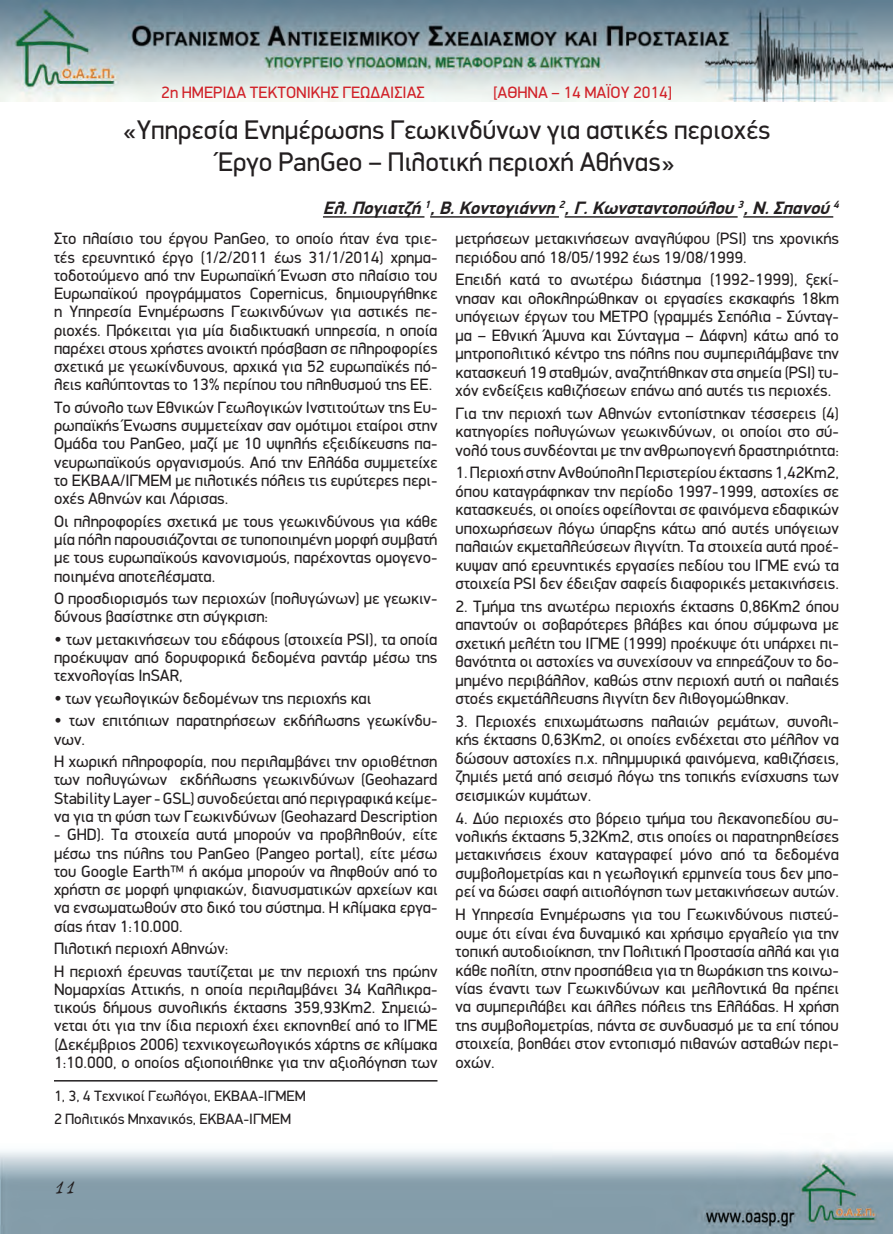
<style>
.page{position:relative;width:893px;height:1234px;background:#fff}
.page>*{position:absolute;margin:0;border:0;box-sizing:border-box;transform-origin:0 0}
.t1{font:27px/32.4px "PF Din Display";color:#231f20;text-align:center}
.t2{font:italic 700 18px "PF Din Display";color:#231f20}
.t3{font:700 18px "PF Libera Pro";color:#231f20}
.t4{font:16.5px/18.5px "PF Din Display";color:#231f20;text-align:justify}
.t5{font:16.5px "PF Din Display";color:#d1232a}
.t6{font:15px/22.2px "PF Din Display";color:#231f20}
</style>
<div class="page">
<img style="left:0;top:1px;width:893px;height:100px">
<img style="left:0;top:1151px;width:893px;height:82px">
<hr style="left:323px;top:216px;width:101px;height:1px;background:#231f20">
<hr style="left:430px;top:216px;width:129px;height:1px;background:#231f20">
<hr style="left:565px;top:216px;width:173px;height:1px;background:#231f20">
<hr style="left:743px;top:216px;width:90px;height:1px;background:#231f20">
<hr style="left:54px;top:1079px;width:383px;height:2px;background:#231f20">
<p class="t5" style="left:161px;top:82px;width:265px">2η ΗΜΕΡΙΔΑ ΤΕΚΤΟΝΙΚΗΣ ΓΕΩΔΑΙΣΙΑΣ</p>
<p class="t5" style="left:493px;top:82px;width:180px">[ΑΘΗΝΑ – 14 MAΪOY 2014]</p>
<h1 class="t1" style="left:123px;top:113px;width:649px">«Υπηρεσία Ενημέρωσης Γεωκινδύνων για αστικές περιοχές<br>Έργο PanGeo – Πιλοτική περιοχή Αθήνας»</h1>
<p class="t2" style="left:323px;top:197px;width:521px">Ελ.Πογιατζή<sup>1</sup>,Β.Κοντογιάννη<sup>2</sup>,Γ.Κωνσταντοπούλου<sup>3</sup>,Ν.Σπανού<sup>4</sup></p>
<p class="t4" style="left:54px;top:229px;width:385px">Στο πλαίσιο του έργου PanGeo, το οποίο ήταν ένα τριε&shy;τές ερευνητικό έργο (1/2/2011 έως 31/1/2014) χρημα&shy;τοδοτούμενο από την Ευρωπαϊκή Ένωση στο πλαίσιο του Ευρωπαϊκού προγράμματος Copernicus, δημιουργήθηκε η Υπηρεσία Ενημέρωσης Γεωκινδύνων για αστικές πε&shy;ριοχές. Πρόκειται για μία διαδικτυακή υπηρεσία, η οποία παρέχει στους χρήστες ανοικτή πρόσβαση σε πληροφορίες σχετικά με γεωκίνδυνους, αρχικά για 52 ευρωπαϊκές πό&shy;λεις καλύπτοντας το 13% περίπου του πληθυσμού της ΕΕ.</p>
<p class="t4" style="left:54px;top:398px;width:385px">Το σύνολο των Εθνικών Γεωλογικών Ινστιτούτων της Ευ&shy;ρωπαϊκής Ένωσης συμμετείχαν σαν ομότιμοι εταίροι στην Ομάδα του PanGeo, μαζί με 10 υψηλής εξειδίκευσης πα&shy;νευρωπαϊκούς οργανισμούς. Από την Ελλάδα συμμετείχε το ΕΚΒΑΑ/ΙΓΜΕΜ με πιλοτικές πόλεις τις ευρύτερες περι&shy;οχές Αθηνών και Λάρισας.</p>
<p class="t4" style="left:54px;top:511px;width:385px">Οι πληροφορίες σχετικά με τους γεωκινδύνους για κάθε μία πόλη παρουσιάζονται σε τυποποιημένη μορφή συμβατή με τους ευρωπαϊκούς κανονισμούς, παρέχοντας ομογενο&shy;ποιημένα αποτελέσματα.</p>
<p class="t4" style="left:54px;top:589px;width:385px">Ο προσδιορισμός των περιοχών (πολυγώνων) με γεωκιν&shy;δύνους βασίστηκε στη σύγκριση:</p>
<p class="t4" style="left:54px;top:629px;width:385px">• των μετακινήσεων του εδάφους (στοιχεία PSI), τα οποία προέκυψαν από δορυφορικά δεδομένα ραντάρ μέσω της τεχνολογίας InSAR,</p>
<p class="t4" style="left:54px;top:688px;width:319px">• των γεωλογικών δεδομένων της περιοχής και</p>
<p class="t4" style="left:54px;top:711px;width:385px">• των επιτόπιων παρατηρήσεων εκδήλωσης γεωκίνδυ&shy;νων.</p>
<p class="t4" style="left:54px;top:752px;width:385px">Η χωρική πληροφορία, που περιλαμβάνει την οριοθέτηση των πολυγώνων εκδήλωσης γεωκινδύνων (Geohazard Stability Layer - GSL) συνοδεύεται από περιγραφικά κείμε&shy;να για τη φύση των Γεωκινδύνων (Geohazard Description</p>
<p class="t4" style="left:54px;top:825px;width:385px">- GHD). Τα στοιχεία αυτά μπορούν να προβληθούν, είτε μέσω της πύλης του PanGeo (Pangeo portal), είτε μέσω του Google Earth™ ή ακόμα μπορούν να ληφθούν από το χρήστη σε μορφή ψηφιακών, διανυσματικών αρχείων και να ενσωματωθούν στο δικό του σύστημα. Η κλίμακα εργα&shy;σίας ήταν 1:10.000.</p>
<p class="t4" style="left:54px;top:936px;width:385px;line-height:22.5px">Πιλοτική περιοχή Αθηνών:<br>Η περιοχή έρευνας ταυτίζεται με την περιοχή της πρώην</p>
<p class="t4" style="left:54px;top:979px;width:385px">Νομαρχίας Αττικής, η οποία περιλαμβάνει 34 Καλλικρα&shy;τικούς δήμους συνολικής έκτασης 359,93Km2. Σημειώ&shy;νεται ότι για την ίδια περιοχή έχει εκπονηθεί από το ΙΓΜΕ (Δεκέμβριος 2006) τεχνικογεωλογικός χάρτης σε κλίμακα 1:10.000, ο οποίος αξιοποιήθηκε για την αξιολόγηση των</p>
<p class="t6" style="left:54px;top:1084px;width:254px">1, 3, 4 Τεχνικοί Γεωλόγοι, ΕΚΒΑΑ-ΙΓΜΕΜ<br>2 Πολιτικός Μηχανικός, ΕΚΒΑΑ-ΙΓΜΕΜ</p>
<p class="t4" style="left:455px;top:229px;width:385px">μετρήσεων μετακινήσεων αναγλύφου (PSI) της χρονικής περιόδου από 18/05/1992 έως 19/08/1999.</p>
<p class="t4" style="left:455px;top:270px;width:385px">Επειδή κατά το ανωτέρω διάστημα (1992-1999), ξεκί&shy;νησαν και ολοκληρώθηκαν οι εργασίες εκσκαφής 18km υπόγειων έργων του ΜΕΤΡΟ (γραμμές Σεπόλια - Σύνταγ&shy;μα – Εθνική Άμυνα και Σύνταγμα – Δάφνη) κάτω από το μητροπολιτικό κέντρο της πόλης που συμπεριλάμβανε την κατασκευή 19 σταθμών, αναζητήθηκαν στα σημεία (PSI) τυ&shy;χόν ενδείξεις καθιζήσεων επάνω από αυτές τις περιοχές.</p>
<p class="t4" style="left:455px;top:404px;width:385px">Για την περιοχή των Αθηνών εντοπίστηκαν τέσσερεις (4) κατηγορίες πολυγώνων γεωκινδύνων, οι οποίοι στο σύ&shy;νολό τους συνδέονται με την ανθρωπογενή δραστηριότητα:</p>
<p class="t4" style="left:455px;top:463px;width:385px">1. Περιοχή στην Ανθούπολη Περιστερίου έκτασης 1,42Km2, όπου καταγράφηκαν την περίοδο 1997-1999, αστοχίες σε κατασκευές, οι οποίες οφείλονται σε φαινόμενα εδαφικών υποχωρήσεων λόγω ύπαρξης κάτω από αυτές υπόγειων παλαιών εκμεταλλεύσεων λιγνίτη. Τα στοιχεία αυτά προέ&shy;κυψαν από ερευνητικές εργασίες πεδίου του ΙΓΜΕ ενώ τα στοιχεία PSI δεν έδειξαν σαφείς διαφορικές μετακινήσεις.</p>
<p class="t4" style="left:455px;top:597px;width:385px">2. Τμήμα της ανωτέρω περιοχής έκτασης 0,86Km2 όπου απαντούν οι σοβαρότερες βλάβες και όπου σύμφωνα με σχετική μελέτη του ΙΓΜΕ (1999) προέκυψε ότι υπάρχει πι&shy;θανότητα οι αστοχίες να συνεχίσουν να επηρεάζουν το δο&shy;μημένο περιβάλλον, καθώς στην περιοχή αυτή οι παλαιές στοές εκμετάλλευσης λιγνίτη δεν λιθογομώθηκαν.</p>
<p class="t4" style="left:455px;top:711px;width:385px">3. Περιοχές επιχωμάτωσης παλαιών ρεμάτων, συνολι&shy;κής έκτασης 0,63Km2, οι οποίες ενδέχεται στο μέλλον να δώσουν αστοχίες π.χ. πλημμυρικά φαινόμενα, καθιζήσεις, ζημιές μετά από σεισμό λόγω της τοπικής ενίσχυσης των σεισμικών κυμάτων.</p>
<p class="t4" style="left:455px;top:808px;width:385px">4. Δύο περιοχές στο βόρειο τμήμα του λεκανοπεδίου συ&shy;νολικής έκτασης 5,32Km2, στις οποίες οι παρατηρηθείσες μετακινήσεις έχουν καταγραφεί μόνο από τα δεδομένα συμβολομετρίας και η γεωλογική ερμηνεία τους δεν μπο&shy;ρεί να δώσει σαφή αιτιολόγηση των μετακινήσεων αυτών.</p>
<p class="t4" style="left:455px;top:904px;width:385px">Η Υπηρεσία Ενημέρωσης για του Γεωκινδύνους πιστεύ&shy;ουμε ότι είναι ένα δυναμικό και χρήσιμο εργαλείο για την τοπική αυτοδιοίκηση, την Πολιτική Προστασία αλλά και για κάθε πολίτη, στην προσπάθεια για τη θωράκιση της κοινω&shy;νίας έναντι των Γεωκινδύνων και μελλοντικά θα πρέπει να συμπεριλάβει και άλλες πόλεις της Ελλάδας. Η χρήση της συμβολομετρίας, πάντα σε συνδυασμό με τα επί τόπου στοιχεία, βοηθάει στον εντοπισμό πιθανών ασταθών περι&shy;οχών.</p>
<p class="t3" style="left:54px;top:1175px;width:24px">11</p>
</div>
